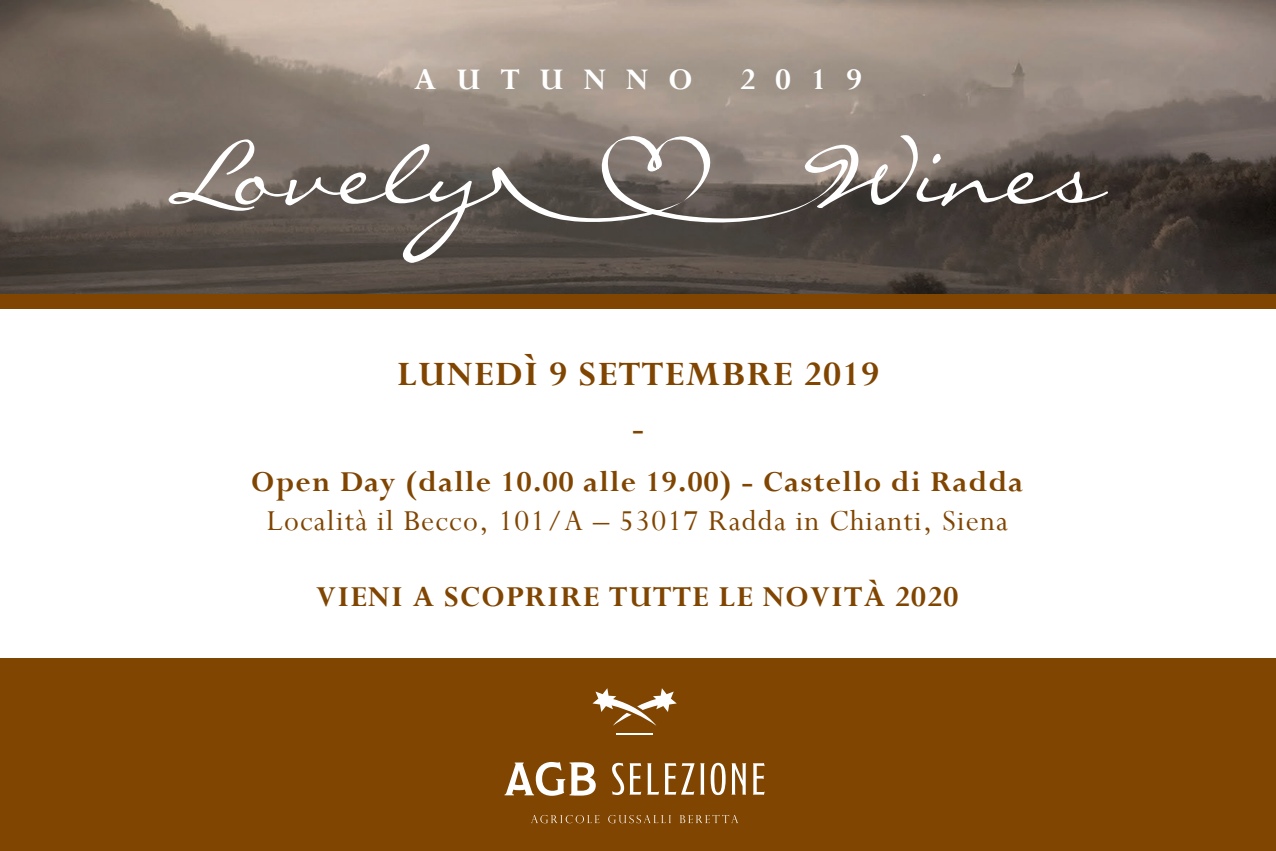
<style>
.page{position:relative;width:1276px;height:851px;background:#fff}
.page>*{position:absolute;margin:0;border:0;box-sizing:border-box;transform-origin:0 0}
.t1{font:700 38.1px "Perpetua";letter-spacing:.04em;color:#804500}
.t2{font:700 33.6px "Perpetua";letter-spacing:.6em;color:#fff}
.t3{font:700 32.4px/52.8px "Perpetua";letter-spacing:.04em;color:#804500;text-align:center}
.t4{font:32.4px "Perpetua";letter-spacing:.04em;color:#804500}
</style>
<div class="page">
<img style="left:0;top:0;width:1276px;height:294px">
<div style="left:0;top:294px;width:1276px;height:14px;background:#804500"></div>
<div style="left:0;top:658px;width:1276px;height:192px;background:#804500"></div>
<svg style="left:169px;top:129px;width:939px;height:134px;background:#6d655f"></svg>
<svg style="left:531px;top:815px;width:207px;height:8px"></svg>
<svg style="left:592px;top:688px;width:85px;height:37px"></svg>
<hr style="left:616px;top:733px;width:37px;height:1px;background:#fff">
<svg style="left:504px;top:762px;width:92px;height:33px"></svg>
<svg style="left:612px;top:762px;width:29px;height:32px"></svg>
<svg style="left:647px;top:763px;width:47px;height:31px"></svg>
<svg style="left:700px;top:763px;width:4px;height:31px"></svg>
<svg style="left:710px;top:762px;width:15px;height:33px"></svg>
<svg style="left:731px;top:763px;width:15px;height:31px"></svg>
<svg style="left:753px;top:763px;width:11px;height:31px"></svg>
<p class="t2" style="left:414px;top:59px;width:280px">AUTUNNO</p>
<p class="t2" style="left:740px;top:59px;width:123px">2019</p>
<p class="t1" style="left:397px;top:350px;width:483px">LUNEDÌ 9 SETTEMBRE 2019</p>
<p class="t3" style="left:251px;top:401px;width:773px">-<br>Open Day (dalle 10.00 alle 19.00) - Castello di Radda</p>
<p class="t4" style="left:267px;top:499px;width:743px">Località il Becco, 101/A – 53017 Radda in Chianti, Siena</p>
<p class="t3" style="left:316px;top:569px;width:643px">VIENI A SCOPRIRE TUTTE LE NOVITÀ 2020</p>
</div>
